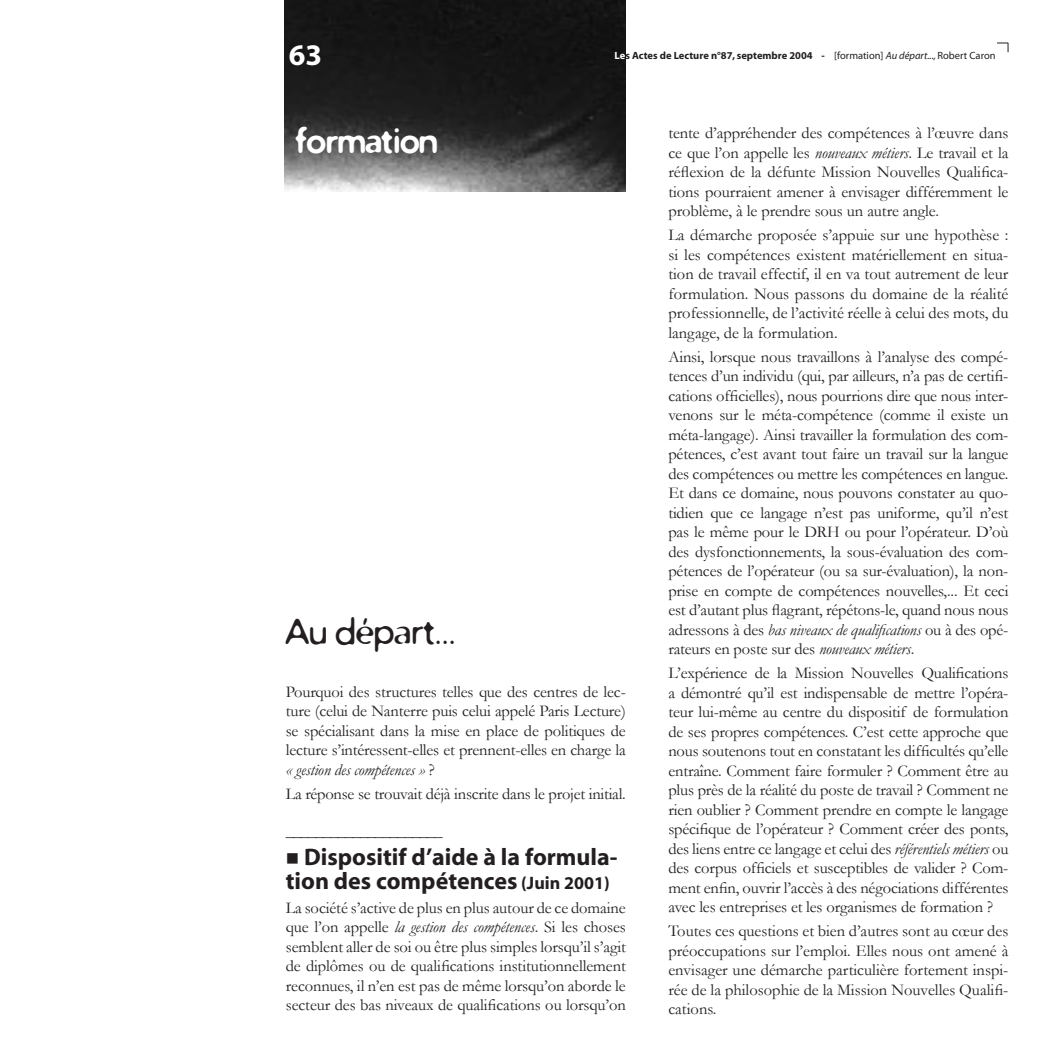
<style>
.page{position:relative;width:1051px;height:1063px;background:#fff}
.page>*{position:absolute;margin:0;border:0;box-sizing:border-box;transform-origin:0 0}
.t1{font:36px "Distro";color:#231f20}
.t2{font:700 33px "Distro";color:#fff}
.t3{font:700 30px "Myriad";color:#fff}
.t4{font:700 24px/24px "Myriad";color:#231f20}
.t5{font:16.5px/19.5px "Garamond";letter-spacing:-.01em;color:#231f20;text-align:justify}
.t6{font:700 10.5px "Myriad";color:#231f20}
.s1{color:#fff}
.s2{font-weight:400}
.s3{font-weight:400;font-style:italic}
.s4{font-style:italic}
.s5{font-size:18px}
</style>
<div class="page">
<img style="left:285px;top:0;width:340px;height:191px">
<svg style="left:997px;top:43px;width:11px;height:9px"></svg>
<h3 class="t3" style="left:289px;top:37px;width:35px">63</h3>
<p class="t6" style="left:614px;top:49px;width:382px"><span class="s1">Le</span>s Actes de Lecture n°87, septembre 2004 - <span class="s2">[formation]</span> <span class="s3">Au départ...,</span> <span class="s2">Robert Caron</span></p>
<h2 class="t2" style="left:294px;top:119px;width:145px">formation</h2>
<h1 class="t1" style="left:286px;top:608px;width:172px">Au départ...</h1>
<p class="t5" style="left:286px;top:681px;width:341px">Pourquoi des structures telles que des centres de lec&shy;ture (celui de Nanterre puis celui appelé Paris Lecture) se spécialisant dans la mise en place de politiques de lecture s’intéressent-elles et prennent-elles en charge la <span class="s4">« gestion des compétences »</span> ?</p>
<p class="t5" style="left:286px;top:783px;width:341px">La réponse se trouvait déjà inscrite dans le projet initial.</p>
<p class="t5" style="left:286px;top:821px;width:158px">_____________________</p>
<h3 class="t4" style="left:286px;top:844px;width:333px">■ Dispositif d’aide à la formula&shy;tion des compétences <span class="s5">(Juin 2001)</span></h3>
<p class="t5" style="left:286px;top:897px;width:341px">La société s’active de plus en plus autour de ce domaine que l’on appelle <span class="s4">la gestion des compétences</span>. Si les choses semblent aller de soi ou être plus simples lorsqu’il s’agit de diplômes ou de qualifications institutionnellement reconnues, il n’en est pas de même lorsqu’on aborde le secteur des bas niveaux de qualifications ou lorsqu’on</p>
<p class="t5" style="left:668px;top:123px;width:341px">tente d’appréhender des compétences à l’œuvre dans ce que l’on appelle les <span class="s4">nouveaux métiers</span>. Le travail et la réflexion de la défunte Mission Nouvelles Qualifica&shy;tions pourraient amener à envisager différemment le problème, à le prendre sous un autre angle.</p>
<p class="t5" style="left:668px;top:225px;width:341px">La démarche proposée s’appuie sur une hypothèse : si les compétences existent matériellement en situa&shy;tion de travail effectif, il en va tout autrement de leur formulation. Nous passons du domaine de la réalité professionnelle, de l’activité réelle à celui des mots, du langage, de la formulation.</p>
<p class="t5" style="left:668px;top:346px;width:341px">Ainsi, lorsque nous travaillons à l’analyse des compé&shy;tences d’un individu (qui, par ailleurs, n’a pas de certifi&shy;cations officielles), nous pourrions dire que nous inter&shy;venons sur le méta-compétence (comme il existe un méta-langage). Ainsi travailler la formulation des com&shy;pétences, c’est avant tout faire un travail sur la langue des compétences ou mettre les compétences en langue.<br>Et dans ce domaine, nous pouvons constater au quo&shy;tidien que ce langage n’est pas uniforme, qu’il n’est pas le même pour le DRH ou pour l’opérateur. D’où des dysfonctionnements, la sous-évaluation des com&shy;pétences de l’opérateur (ou sa sur-évaluation), la non&shy;prise en compte de compétences nouvelles,... Et ceci est d’autant plus flagrant, répétons-le, quand nous nous adressons à des <span class="s4">bas niveaux de qualifications</span> ou à des opé&shy;rateurs en poste sur des <span class="s4">nouveaux métiers</span>.</p>
<p class="t5" style="left:668px;top:663px;width:341px">L’expérience de la Mission Nouvelles Qualifications a démontré qu’il est indispensable de mettre l’opéra&shy;teur lui-même au centre du dispositif de formulation de ses propres compétences. C’est cette approche que nous soutenons tout en constatant les difficultés qu’elle entraîne. Comment faire formuler ? Comment être au plus près de la réalité du poste de travail ? Comment ne rien oublier ? Comment prendre en compte le langage spécifique de l’opérateur ? Comment créer des ponts, des liens entre ce langage et celui des <span class="s4">référentiels métiers</span> ou des corpus officiels et susceptibles de valider ? Com&shy;ment enfin, ouvrir l’accès à des négociations différentes avec les entreprises et les organismes de formation ?</p>
<p class="t5" style="left:668px;top:921px;width:341px">Toutes ces questions et bien d’autres sont au cœur des préoccupations sur l’emploi. Elles nous ont amené à envisager une démarche particulière fortement inspi&shy;rée de la philosophie de la Mission Nouvelles Qualifi&shy;cations.</p>
</div>
